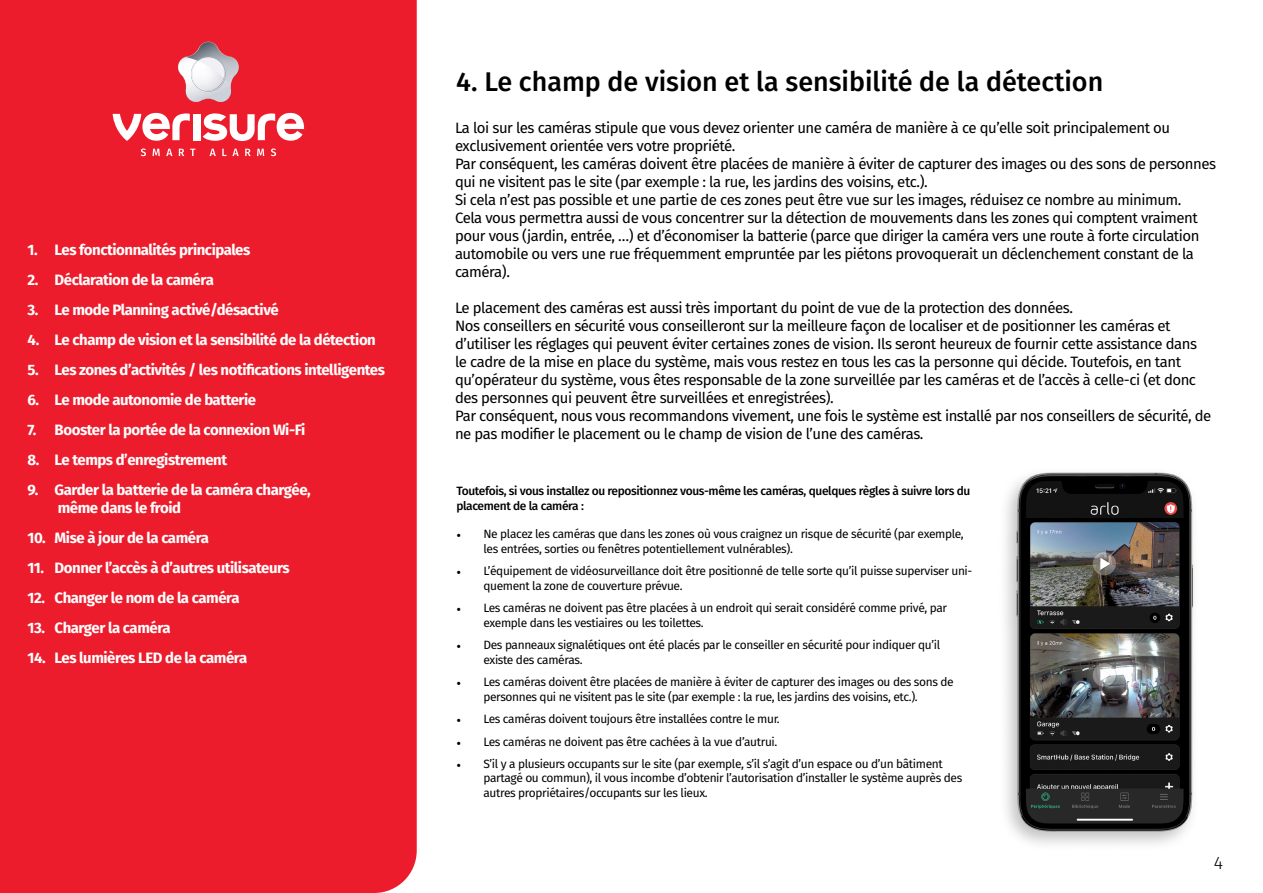
<style>
.page{position:relative;width:1263px;height:893px;background:#fff}
.page>*{position:absolute;margin:0;border:0;box-sizing:border-box;transform-origin:0 0}
.t1{font:500 27px "Fira Sans";color:#000}
.t2{font:300 18px "Fira Sans";color:#000}
.t3{font:15px/18px "Fira Sans";letter-spacing:-.03em;color:#000}
.t4{font:700 15px/18px "Fira Sans";letter-spacing:-.03em;color:#fff}
.t5{font:12px/14.4px "Fira Sans";letter-spacing:-.03em;color:#000}
.t6{font:500 12px/14.4px "Fira Sans";letter-spacing:-.03em;color:#000}
.s1{font-family:"Minion Pro"}
</style>
<div class="page">
<div style="left:0;top:0;width:417px;height:893px;background:#ed1c2c"></div>
<div style="left:193px;top:114px;width:7px;height:26px;background:#fff"></div>
<svg style="left:203px;top:113px;width:101px;height:28px"></svg>
<svg style="left:113px;top:113px;width:77px;height:28px"></svg>
<svg style="left:271px;top:148px;width:5px;height:8px"></svg>
<svg style="left:257px;top:149px;width:7px;height:7px"></svg>
<svg style="left:245px;top:149px;width:6px;height:7px"></svg>
<svg style="left:222px;top:149px;width:17px;height:7px"></svg>
<svg style="left:210px;top:149px;width:6px;height:7px"></svg>
<svg style="left:190px;top:149px;width:6px;height:7px"></svg>
<svg style="left:179px;top:149px;width:5px;height:7px"></svg>
<svg style="left:166px;top:149px;width:6px;height:7px"></svg>
<svg style="left:153px;top:149px;width:7px;height:7px"></svg>
<svg style="left:141px;top:148px;width:5px;height:8px"></svg>
<svg style="left:175px;top:40px;width:67px;height:65px;background:#d96873"></svg>
<img style="left:200px;top:58px;width:25px;height:33px">
<img style="left:208px;top:61px;width:15px;height:29px">
<img style="left:192px;top:58px;width:16px;height:32px">
<img style="left:1005px;top:472px;width:189px;height:373px">
<p class="t4" style="left:28px;top:240px;width:224px">1. Les fonctionnalités principales</p>
<p class="t4" style="left:28px;top:270px;width:188px">2. Déclaration de la caméra</p>
<p class="t4" style="left:28px;top:300px;width:253px">3. Le mode Planning activé/désactivé</p>
<p class="t4" style="left:28px;top:330px;width:350px">4. Le champ de vision et la sensibilité de la détection</p>
<p class="t4" style="left:28px;top:360px;width:359px">5. Les zones d’activités / les notifications intelligentes</p>
<p class="t4" style="left:28px;top:390px;width:230px">6. Le mode autonomie de batterie</p>
<p class="t4" style="left:28px;top:420px;width:279px">7. Booster la portée de la connexion Wi-Fi</p>
<p class="t4" style="left:28px;top:450px;width:201px">8. Le temps d’enregistrement</p>
<p class="t4" style="left:58px;top:480px;width:254px;text-indent:-30px">9. Garder la batterie de la caméra chargée, même dans le froid</p>
<p class="t4" style="left:28px;top:528px;width:183px">10. Mise à jour de la caméra</p>
<p class="t4" style="left:28px;top:558px;width:264px">11. Donner l’accès à d’autres utilisateurs</p>
<p class="t4" style="left:28px;top:588px;width:213px">12. Changer le nom de la caméra</p>
<p class="t4" style="left:28px;top:618px;width:145px">13. Charger la caméra</p>
<p class="t4" style="left:28px;top:648px;width:221px">14. Les lumières LED de la caméra</p>
<h1 class="t1" style="left:456px;top:60px;width:648px">4. Le champ de vision et la sensibilité de la détection</h1>
<p class="t3" style="left:455px;top:118px;width:763px">La loi sur les caméras stipule que vous devez orienter une caméra de manière à ce qu’elle soit principalement ou exclusivement orientée vers votre propriété.<br>Par conséquent, les caméras doivent être placées de manière à éviter de capturer des images ou des sons de personnes qui ne visitent pas le site (par exemple : la rue, les jardins des voisins, etc.).<br>Si cela n’est pas possible et une partie de ces zones peut être vue sur les images, réduisez ce nombre au minimum.<br>Cela vous permettra aussi de vous concentrer sur la détection de mouvements dans les zones qui comptent vraiment pour vous (jardin, entrée, …) et d’économiser la batterie (parce que diriger la caméra vers une route à forte circulation automobile ou vers une rue fréquemment empruntée par les piétons provoquerait un déclenchement constant de la caméra).</p>
<p class="t3" style="left:455px;top:298px;width:758px">Le placement des caméras est aussi très important du point de vue de la protection des données.<br>Nos conseillers en sécurité vous conseilleront sur la meilleure façon de localiser et de positionner les caméras et d’utiliser les réglages qui peuvent éviter certaines zones de vision. Ils seront heureux de fournir cette assistance dans le cadre de la mise en place du système, mais vous restez en tous les cas la personne qui décide. Toutefois, en tant qu’opérateur du système, vous êtes responsable de la zone surveillée par les caméras et de l’accès à celle-ci (et donc des personnes qui peuvent être surveillées et enregistrées).<br>Par conséquent, nous vous recommandons vivement, une fois le système est installé par nos conseillers de sécurité, de ne pas modifier le placement ou le champ de vision de l’une des caméras.</p>
<p class="t6" style="left:456px;top:483px;width:515px">Toutefois, si vous installez ou repositionnez vous-même les caméras, quelques règles à suivre lors du placement de la caméra :</p>
<p class="t5" style="left:483px;top:527px;width:482px;text-indent:-27px"><span class="s1">•</span> Ne placez les caméras que dans les zones où vous craignez un risque de sécurité (par exemple, les entrées, sorties ou fenêtres potentiellement vulnérables).</p>
<p class="t5" style="left:483px;top:564px;width:490px;text-indent:-27px"><span class="s1">•</span> L’équipement de vidéosurveillance doit être positionné de telle sorte qu’il puisse superviser uni&shy;quement la zone de couverture prévue.</p>
<p class="t5" style="left:483px;top:601px;width:465px;text-indent:-27px"><span class="s1">•</span> Les caméras ne doivent pas être placées à un endroit qui serait considéré comme privé, par exemple dans les vestiaires ou les toilettes.</p>
<p class="t5" style="left:483px;top:637px;width:458px;text-indent:-27px"><span class="s1">•</span> Des panneaux signalétiques ont été placés par le conseiller en sécurité pour indiquer qu’il existe des caméras.</p>
<p class="t5" style="left:483px;top:674px;width:472px;text-indent:-27px"><span class="s1">•</span> Les caméras doivent être placées de manière à éviter de capturer des images ou des sons de personnes qui ne visitent pas le site (par exemple : la rue, les jardins des voisins, etc.).</p>
<p class="t5" style="left:456px;top:711px;width:325px"><span class="s1">•</span> Les caméras doivent toujours être installées contre le mur.</p>
<p class="t5" style="left:456px;top:734px;width:322px"><span class="s1">•</span> Les caméras ne doivent pas être cachées à la vue d’autrui.</p>
<p class="t5" style="left:483px;top:756px;width:480px;text-indent:-27px"><span class="s1">•</span> S’il y a plusieurs occupants sur le site (par exemple, s’il s’agit d’un espace ou d’un bâtiment partagé ou commun), il vous incombe d’obtenir l’autorisation d’installer le système auprès des autres propriétaires/occupants sur les lieux.</p>
<p class="t2" style="left:1214px;top:850px;width:11px">4</p>
</div>
